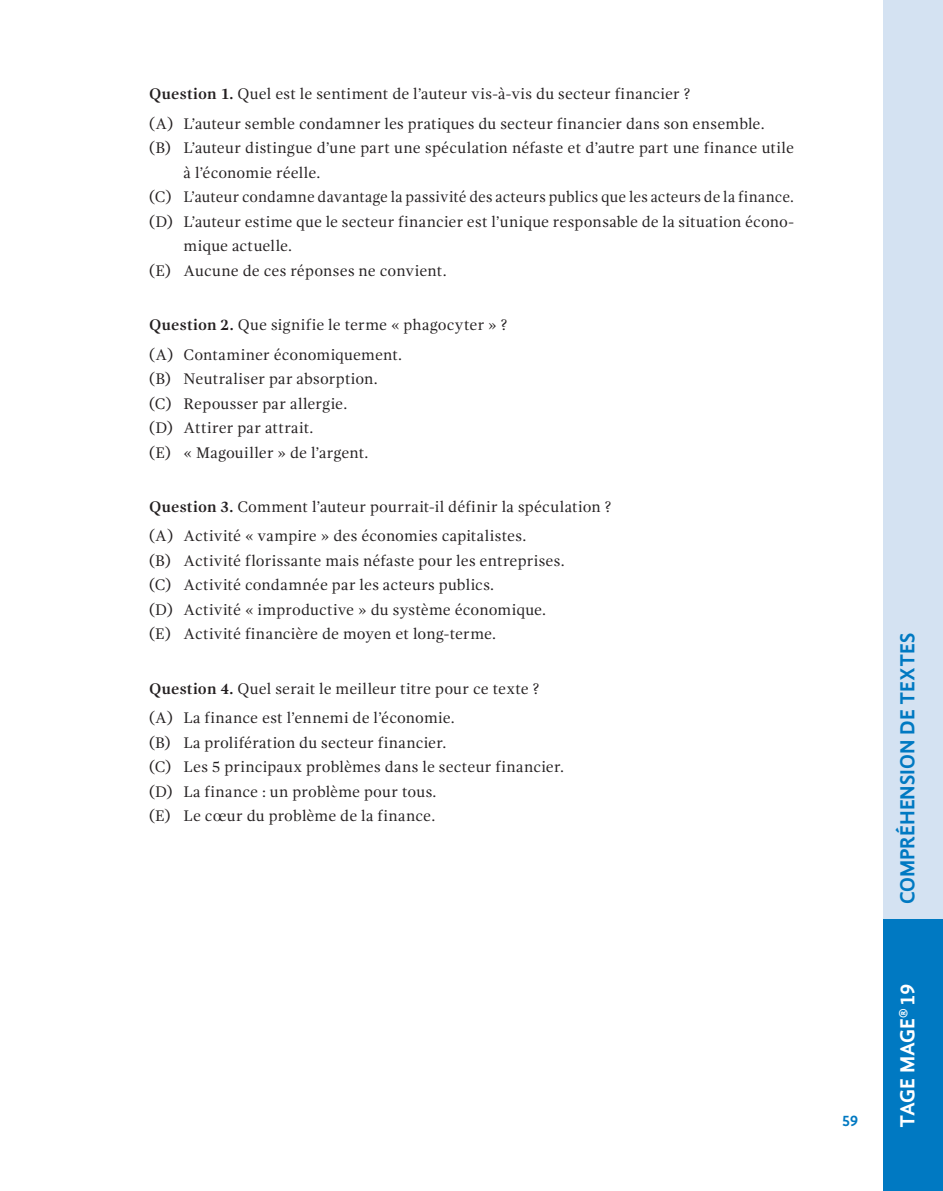
<style>
.page{position:relative;width:943px;height:1191px;background:#fff}
.page>*{position:absolute;margin:0;border:0;box-sizing:border-box;transform-origin:0 0}
.t1{font:700 21px "Gandhi Sans";color:#0079c2}
.t2{font:700 21px "Gandhi Sans";letter-spacing:-.035em;color:#fff}
.t3{font:15.75px/24.5px "Gandhi Serif";letter-spacing:.01em;color:#231f20}
.t4{font:700 15.75px "Gandhi Sans";color:#0079c2}
.s1{font-weight:700}
</style>
<div class="page">
<div style="left:883px;top:0;width:60px;height:1191px;background:#d4e2f2"></div>
<div style="left:883px;top:919px;width:60px;height:272px;background:#0079c2"></div>
<p class="t3" style="left:149px;top:79px;width:617px;line-height:29.4px"><span class="s1">Question 1.</span> Quel est le sentiment de l’auteur vis-à-vis du secteur financier ?<br>(A) L’auteur semble condamner les pratiques du secteur financier dans son ensemble.</p>
<p class="t3" style="left:149px;top:136px;width:646px">(B) L’auteur distingue d’une part une spéculation néfaste et d’autre part une finance utile</p>
<p class="t3" style="left:184px;top:160px;width:138px">à l’économie réelle.</p>
<p class="t3" style="left:149px;top:185px;width:646px">(C) L’auteur condamne davantage la passivité des acteurs publics que les acteurs de la finance.</p>
<p class="t3" style="left:149px;top:209px;width:646px">(D) L’auteur estime que le secteur financier est l’unique responsable de la situation écono-</p>
<p class="t3" style="left:184px;top:234px;width:110px">mique actuelle.</p>
<p class="t3" style="left:149px;top:258px;width:299px">(E) Aucune de ces réponses ne convient.</p>
<p class="t3" style="left:149px;top:310px;width:360px;line-height:29.4px"><span class="s1">Question 2.</span> Que signifie le terme « phagocyter » ? (A) Contaminer économiquement.</p>
<p class="t3" style="left:149px;top:366px;width:230px">(B) Neutraliser par absorption. (C) Repousser par allergie.<br>(D) Attirer par attrait.<br>(E) « Magouiller » de l’argent.</p>
<p class="t3" style="left:149px;top:492px;width:464px;line-height:29.4px"><span class="s1">Question 3.</span> Comment l’auteur pourrait-il définir la spéculation ? (A) Activité « vampire » des économies capitalistes.</p>
<p class="t3" style="left:149px;top:548px;width:417px">(B) Activité florissante mais néfaste pour les entreprises. (C) Activité condamnée par les acteurs publics.<br>(D) Activité « improductive » du système économique. (E) Activité financière de moyen et long-terme.</p>
<p class="t3" style="left:149px;top:674px;width:392px;line-height:29.4px"><span class="s1">Question 4.</span> Quel serait le meilleur titre pour ce texte ? (A) La finance est l’ennemi de l’économie.</p>
<p class="t3" style="left:149px;top:730px;width:417px">(B) La prolifération du secteur financier.<br>(C) Les 5 principaux problèmes dans le secteur financier. (D) La finance : un problème pour tous.<br>(E) Le cœur du problème de la finance.</p>
<p class="t4" style="left:841px;top:1112px;width:18px">59</p>
<h1 class="t1" style="left:895px;top:904px;width:273px;rotate:-90deg">COMPRÉHENSION DE TEXTES</h1>
<h1 class="t2" style="left:895px;top:1127px;width:146px;rotate:-90deg">TAGE MAGE<sup>®</sup> 19</h1>
</div>
